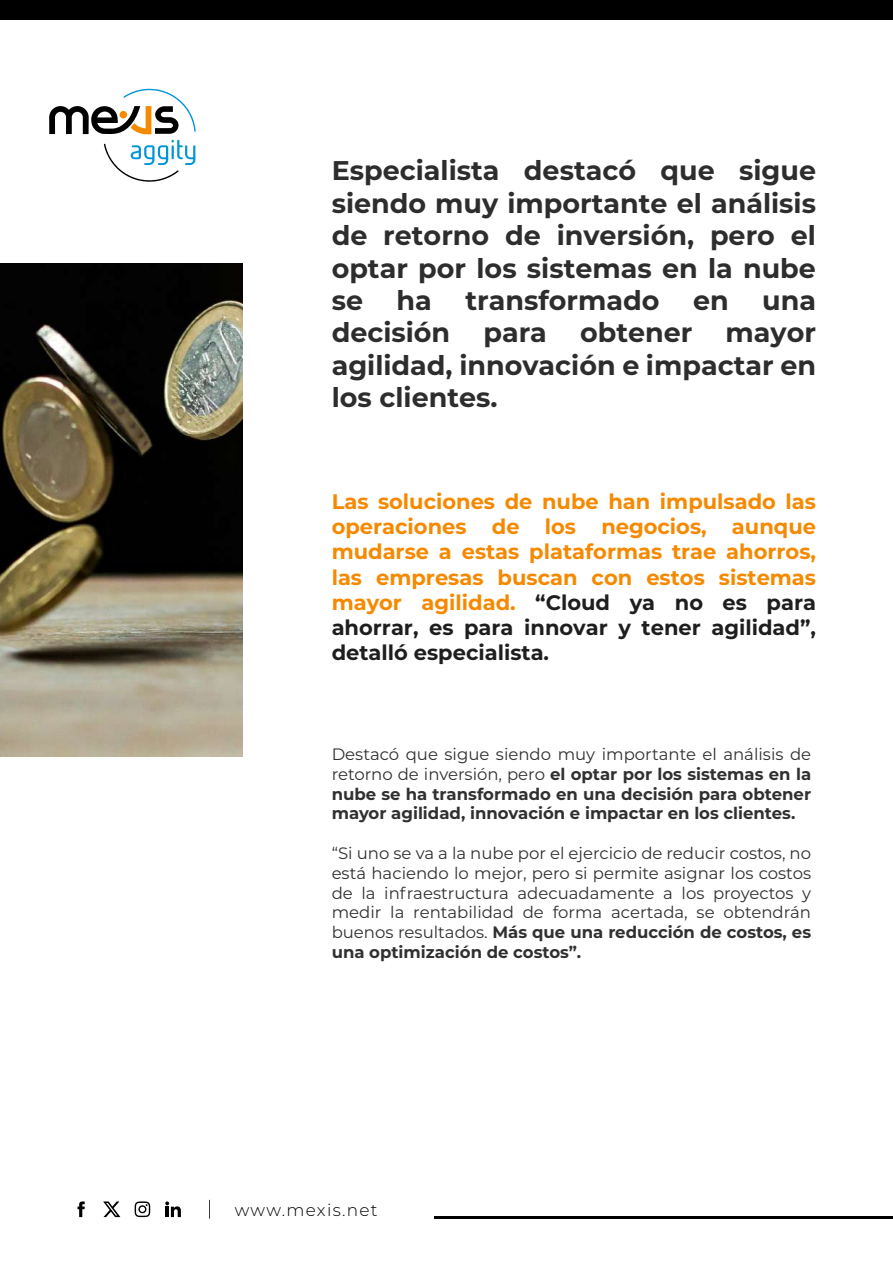
<style>
.page{position:relative;width:893px;height:1263px;background:#fff}
.page>*{position:absolute;margin:0;border:0;box-sizing:border-box;transform-origin:0 0}
.t1{font:700 27px/32.4px "Montserrat";color:#2d2d2d;text-align:justify}
.t2{font:700 21px/25.2px "Montserrat";color:#f58900;text-align:justify}
.t3{font:300 16.95px "Montserrat";letter-spacing:.075em;color:#000}
.t4{font:16.5px/19.8px "Montserrat";color:#303030;text-align:justify}
.t5{font:700 16.5px/19.8px "Montserrat";color:#303030;text-align:justify}
.s1{color:#1e1e1e}
.s2{font-weight:400}
.s3{font-weight:700}
</style>
<div class="page">
<svg style="left:104px;top:140px;width:91px;height:42px"></svg>
<svg style="left:49px;top:89px;width:147px;height:45px"></svg>
<img style="left:0;top:263px;width:242px;height:494px">
<svg style="left:78px;top:1201px;width:7px;height:16px"></svg>
<svg style="left:103px;top:1201px;width:17px;height:16px"></svg>
<svg style="left:165px;top:1201px;width:16px;height:16px"></svg>
<svg style="left:135px;top:1201px;width:15px;height:16px"></svg>
<svg style="left:209px;top:1200px;width:1px;height:18px"></svg>
<hr style="left:435px;top:1216px;width:458px;height:3px;background:#000">
<div style="left:0;top:0;width:893px;height:19px;background:#000"></div>
<h1 class="t1" style="left:332px;top:153px;width:486px">Especialista destacó que sigue siendo muy importante el análisis de retorno de inversión, pero el optar por los sistemas en la nube se ha transformado en una decisión para obtener mayor agilidad, innovación e impactar en los clientes.</h1>
<p class="t2" style="left:332px;top:488px;width:486px">Las soluciones de nube han impulsado las operaciones de los negocios, aunque mudarse a estas plataformas trae ahorros, las empresas buscan con estos sistemas mayor agilidad. <span class="s1">“Cloud ya no es para ahorrar, es para innovar y tener agilidad”, detalló especialista.</span></p>
<p class="t5" style="left:332px;top:743px;width:481px"><span class="s2">Destacó que sigue siendo muy importante el análisis de retorno de inversión, pero</span> el optar por los sistemas en la nube se ha transformado en una decisión para obtener mayor agilidad, innovación e impactar en los clientes.</p>
<p class="t4" style="left:332px;top:843px;width:481px">“Si uno se va a la nube por el ejercicio de reducir costos, no está haciendo lo mejor, pero si permite asignar los costos de la infraestructura adecuadamente a los proyectos y medir la rentabilidad de forma acertada, se obtendrán buenos resultados. <span class="s3">Más que una reducción de costos, es una optimización de costos”.</span></p>
<p class="t3" style="left:235px;top:1198px;width:144px">www.mexis.net</p>
</div>
